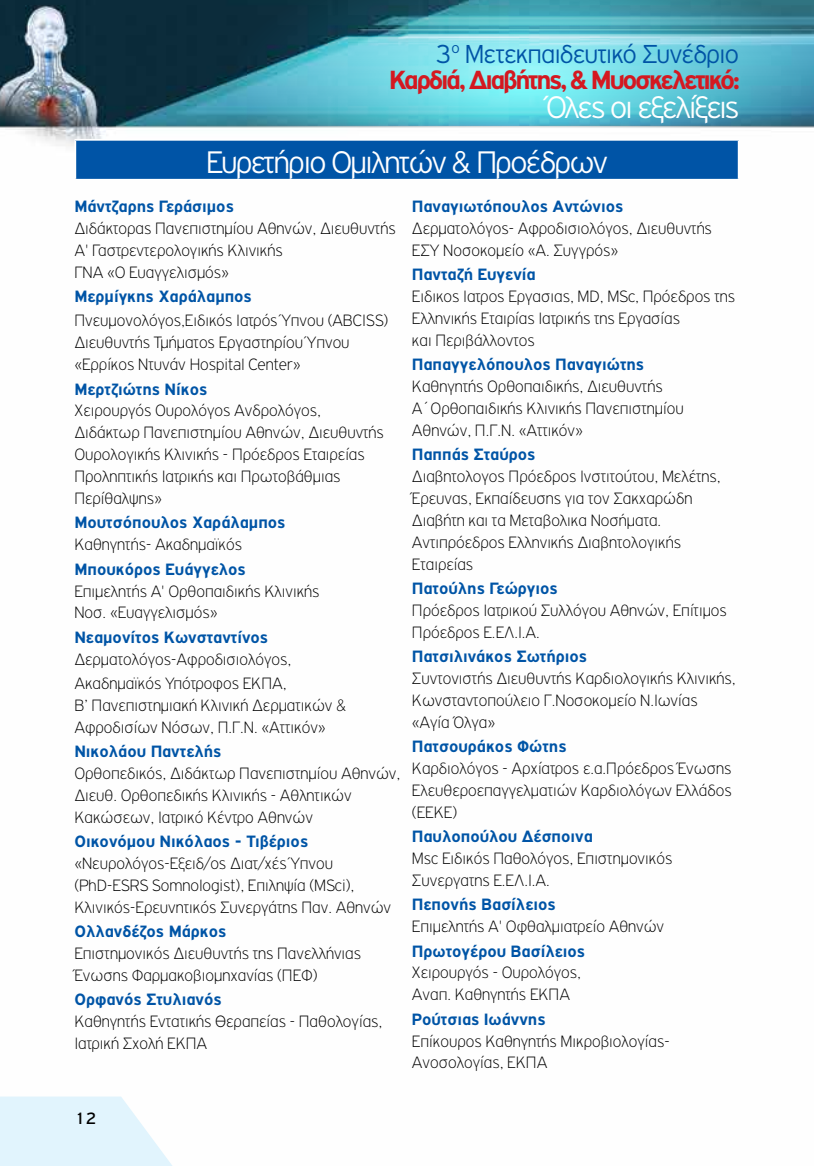
<style>
.page{position:relative;width:814px;height:1166px;background:#fff}
.page>*{position:absolute;margin:0;border:0;box-sizing:border-box;transform-origin:0 0}
.t1{font:300 33.25px "PF Highway Gothic";letter-spacing:-.05em;color:#fff}
.t2{font:700 28px "PF Highway Gothic";letter-spacing:-.08em;color:#d41820}
.t3{font:300 27.65px "PF Highway Gothic";letter-spacing:-.03em;color:#0054a6}
.t4{font:100 17.5px/21.9px "PF Highway Gothic";color:#000}
.t5{font:700 17.5px "PF Highway Gothic";color:#0054a6}
.t6{font:17.5px "PF Highway Gothic";color:#000}
</style>
<div class="page">
<img style="left:0;top:0;width:200px;height:147px">
<svg style="left:200px;top:0;width:614px;height:128px;background:#55aab9"></svg>
<svg style="left:0;top:1096px;width:172px;height:70px"></svg>
<div style="left:75px;top:140px;width:663px;height:40px;background:#0054a6"></div>
<hr style="left:74px;top:139px;width:665px;height:2px;background:#fff">
<hr style="left:74px;top:141px;width:2px;height:38px;background:#fff">
<hr style="left:737px;top:141px;width:2px;height:38px;background:#fff">
<hr style="left:74px;top:179px;width:665px;height:2px;background:#fff">
<h3 class="t3" style="left:435px;top:39px;width:305px">3<sup>ο</sup> Μετεκπαιδευτικό Συνέδριο</h3>
<h1 class="t1" style="left:546px;top:90px;width:195px">Όλες οι εξελίξεις</h1>
<h2 class="t2" style="left:389px;top:65px;width:352px">Καρδιά, ∆ιαβήτης, &amp; Μυοσκελετικό:</h2>
<h1 class="t1" style="left:206px;top:144px;width:403px">Ευρετήριο Ομιλητών &amp; Προέδρων</h1>
<p class="t5" style="left:74px;top:197px;width:161px">Μάντζαρης Γεράσιμος</p>
<p class="t4" style="left:74px;top:217px;width:323px">Διδάκτορας Πανεπιστημίου Αθηνών, Διευθυντής<br>Α' Γαστρεντερολογικής Κλινικής<br>ΓΝΑ «Ο Ευαγγελισμός»</p>
<p class="t5" style="left:74px;top:287px;width:179px">Μερμίγκης Χαράλαμπος</p>
<p class="t4" style="left:74px;top:310px;width:315px">Πνευμονολόγος,Ειδικός Ιατρός Ύπνου (ABCISS)<br>Διευθυντής Τμήματος Εργαστηρίου Ύπνου «Ερρίκος Ντυνάν Hospital Center»</p>
<p class="t5" style="left:74px;top:379px;width:134px">Μερτζιώτης Nίκος</p>
<p class="t4" style="left:74px;top:400px;width:311px">Χειρουργός Ουρολόγος Ανδρολόγος, Διδάκτωρ Πανεπιστημίου Αθηνών, Διευθυντής Ουρολογικής Κλινικής - Πρόεδρος Εταιρείας Προληπτικής Ιατρικής και Πρωτοβάθμιας Περίθαλψης»</p>
<p class="t5" style="left:74px;top:513px;width:213px">Μουτσόπουλος Χαράλαμπος</p>
<p class="t4" style="left:74px;top:534px;width:169px">Καθηγητής- Ακαδημαϊκός</p>
<p class="t5" style="left:74px;top:559px;width:173px">Μπουκόρος Ευάγγελος</p>
<p class="t4" style="left:74px;top:580px;width:247px">Επιμελητής Α' Ορθοπαιδικής Κλινικής<br>Νοσ. «Ευαγγελισμός»</p>
<p class="t5" style="left:74px;top:627px;width:195px">Νεαμονίτος Κωνσταντίνος</p>
<p class="t4" style="left:74px;top:647px;width:218px;line-height:24.3px">Δερματολόγος-Αφροδισιολόγος,<br>Ακαδημαϊκός Υπότροφος ΕΚΠΑ,</p>
<p class="t4" style="left:74px;top:694px;width:273px">Β’ Πανεπιστημιακή Κλινική Δερματικών &amp;<br>Αφροδισίων Νόσων, Π.Γ.Ν. «Αττικόν»</p>
<p class="t5" style="left:74px;top:742px;width:149px">Νικολάου Παντελής</p>
<p class="t4" style="left:74px;top:762px;width:327px">Ορθοπεδικός, Διδάκτωρ Πανεπιστημίου Αθηνών,<br>Διευθ. Ορθοπεδικής Κλινικής - Αθλητικών<br>Κακώσεων, Ιατρικό Κέντρο Αθηνών</p>
<p class="t5" style="left:74px;top:832px;width:235px">Οικονόμου Νικόλαος - Τιβέριος</p>
<p class="t4" style="left:74px;top:852px;width:318px">«Νευρολόγος-Εξειδ/ος Διατ/χές Ύπνου (PhD-ESRS Somnologist), Επιληψία (MSci),<br>Κλινικός-Ερευνητικός Συνεργάτης Παν. Αθηνών</p>
<p class="t5" style="left:74px;top:922px;width:153px">Ολλανδέζος Μάρκος</p>
<p class="t4" style="left:74px;top:942px;width:288px">Επιστημονικός Διευθυντής της Πανελλήνιας<br>Ένωσης Φαρμακοβιομηχανίας (ΠΕΦ)</p>
<p class="t5" style="left:74px;top:990px;width:149px">Ορφανός Στυλιανός</p>
<p class="t4" style="left:74px;top:1010px;width:309px">Καθηγητής Εντατικής Θεραπείας - Παθολογίας,<br>Ιατρική Σχολή ΕΚΠΑ</p>
<p class="t5" style="left:412px;top:197px;width:213px">Παναγιωτόπουλος Αντώνιος</p>
<p class="t4" style="left:412px;top:218px;width:301px">Δερματολόγος- Αφροδισιολόγος, Διευθυντής<br>ΕΣΥ Νοσοκομείο «Α. Συγγρός»</p>
<p class="t5" style="left:412px;top:265px;width:125px">Πανταζή Ευγενία</p>
<p class="t4" style="left:412px;top:286px;width:324px">Ειδικος Ιατρος Εργασιας, MD, MSc, Πρόεδρος της<br>Ελληνικής Εταιρίας Ιατρικής της Εργασίας<br>και Περιβάλλοντος</p>
<p class="t5" style="left:412px;top:355px;width:234px">Παπαγγελόπουλος Παναγιώτης</p>
<p class="t4" style="left:412px;top:376px;width:273px">Καθηγητής Ορθοπαιδικής, Διευθυντής<br>Α΄Ορθοπαιδικής Κλινικής Πανεπιστημίου<br>Αθηνών, Π.Γ.Ν. «Αττικόν»</p>
<p class="t5" style="left:412px;top:445px;width:125px">Παππάς Σταύρος</p>
<p class="t4" style="left:412px;top:466px;width:310px">Διαβητολογος Πρόεδρος Ινστιτούτου, Μελέτης, Έρευνας, Εκπαίδευσης για τον Σακχαρώδη Διαβήτη και τα Μεταβολικα Νοσήματα.<br>Αντιπρόεδρος Ελληνικής Διαβητολογικής Εταιρείας</p>
<p class="t5" style="left:412px;top:579px;width:147px">Πατούλης Γεώργιος</p>
<p class="t4" style="left:412px;top:599px;width:316px">Πρόεδρος Ιατρικού Συλλόγου Αθηνών, Επίτιμος<br>Πρόεδρος Ε.ΕΛ.Ι.Α.</p>
<p class="t5" style="left:412px;top:647px;width:177px">Πατσιλινάκος Σωτήριος</p>
<p class="t4" style="left:412px;top:667px;width:325px">Συντονιστής Διευθυντής Καρδιολογικής Κλινικής,<br>Κωνσταντοπούλειο Γ.Νοσοκομείο Ν.Ιωνίας «Αγία Όλγα»</p>
<p class="t5" style="left:412px;top:737px;width:156px">Πατσουράκος Φώτης</p>
<p class="t4" style="left:412px;top:757px;width:321px;text-align:justify">Καρδιολόγος - Αρχίατρος ε.α.Πρόεδρος Ένωσης Ελευθεροεπαγγελματιών Καρδιολόγων Ελλάδος (ΕΕΚΕ)</p>
<p class="t5" style="left:412px;top:827px;width:182px">Παυλοπούλου Δέσποινα</p>
<p class="t4" style="left:412px;top:847px;width:262px">Msc Ειδικός Παθολόγος, Επιστημονικός<br>Συνεργατης Ε.ΕΛ.Ι.Α.</p>
<p class="t5" style="left:412px;top:895px;width:145px">Πεπονής Βασίλειος</p>
<p class="t4" style="left:412px;top:916px;width:254px">Επιμελητής Α' Οφθαλμιατρείο Αθηνών</p>
<p class="t5" style="left:412px;top:941px;width:175px">Πρωτογέρου Βασίλειος</p>
<p class="t4" style="left:412px;top:962px;width:171px">Χειρουργός - Ουρολόγος,<br>Αναπ. Καθηγητής ΕΚΠΑ</p>
<p class="t5" style="left:412px;top:1009px;width:135px">Ρούτσιας Ιωάννης</p>
<p class="t4" style="left:412px;top:1030px;width:259px">Επίκουρος Καθηγητής Μικροβιολογίας-<br>Ανοσολογίας, ΕΚΠΑ</p>
<p class="t6" style="left:74px;top:1109px;width:24px">12</p>
</div>
